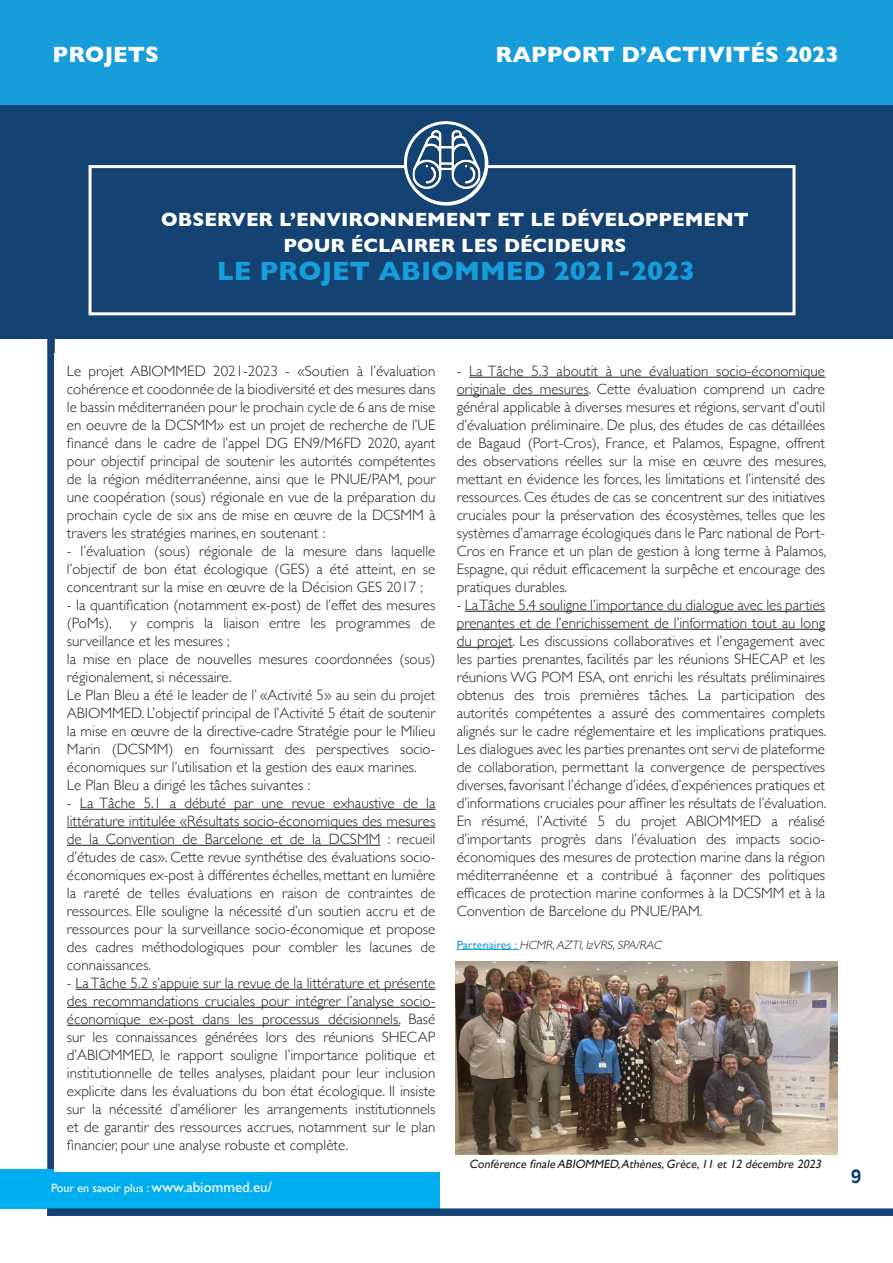
<style>
.page{position:relative;width:893px;height:1263px;background:#fff}
.page>*{position:absolute;margin:0;border:0;box-sizing:border-box;transform-origin:0 0}
.t1{font:700 27px "Gill Sans";color:#179dd9}
.t2{font:700 22.5px "Gill Sans";color:#fff}
.t3{font:700 19.5px "Gill Sans";color:#fff}
.t4{font:700 18px "Antique Olive Std";color:#013d7d}
.t5{font:300 15px/18px "Gill Sans";color:#231f20;text-align:justify}
.t6{font:italic 12px "Gill Sans";color:#231f20}
.t7{font:italic 300 12px "Gill Sans";color:#231f20}
.t8{font:12px "Gill Sans";color:#fff}
.s1{font-family:"Gill Sans Std";font-size:15px}
.s2{font-weight:400;font-style:normal;color:#1a9dd9}
</style>
<div class="page">
<div style="left:47px;top:0;width:8px;height:1216px;background:#134273"></div>
<div style="left:0;top:0;width:893px;height:338px;background:#134273"></div>
<div style="left:0;top:0;width:893px;height:105px;background:#179dd9"></div>
<div style="left:89px;top:165px;width:706px;height:150px;border:3px solid #fff"></div>
<div style="left:0;top:1169px;width:439px;height:40px;background:#00aeef"></div>
<div style="left:47px;top:1208px;width:846px;height:8px;background:#134273"></div>
<div style="left:54px;top:353px;width:784px;height:818px;background:#fff"></div>
<hr style="left:80px;top:809px;width:355px;height:1px;background:#231f20">
<hr style="left:67px;top:827px;width:368px;height:1px;background:#231f20">
<hr style="left:67px;top:845px;width:313px;height:1px;background:#231f20">
<hr style="left:76px;top:989px;width:359px;height:1px;background:#231f20">
<hr style="left:67px;top:1007px;width:368px;height:1px;background:#231f20">
<hr style="left:67px;top:1025px;width:333px;height:1px;background:#231f20">
<hr style="left:469px;top:377px;width:356px;height:1px;background:#231f20">
<hr style="left:457px;top:395px;width:132px;height:1px;background:#231f20">
<hr style="left:465px;top:611px;width:360px;height:1px;background:#231f20">
<hr style="left:457px;top:629px;width:368px;height:1px;background:#231f20">
<hr style="left:457px;top:647px;width:56px;height:1px;background:#231f20">
<hr style="left:457px;top:949px;width:62px;height:1px;background:#1a9dd9">
<svg style="left:405px;top:123px;width:81px;height:80px"></svg>
<img style="left:413px;top:125px;width:67px;height:68px">
<div style="left:404px;top:121px;width:84px;height:84px;border:3px solid #fff;border-radius:50%"></div>
<img style="left:455px;top:961px;width:383px;height:193px">
<h2 class="t2" style="left:53px;top:37px;width:108px">PROJETS</h2>
<h2 class="t2" style="left:496px;top:37px;width:345px">RAPPORT D’ACTIVITÉS 2023</h2>
<p class="t3" style="left:161px;top:204px;width:589px">OBSERVER L’ENVIRONNEMENT ET LE DÉVELOPPEMENT</p>
<p class="t3" style="left:283px;top:229px;width:344px">POUR ÉCLAIRER LES DÉCIDEURS</p>
<p class="t1" style="left:217px;top:249px;width:480px">LE PROJET ABIOMMED 2021-2023</p>
<p class="t5" style="left:67px;top:361px;width:370px">Le projet ABIOMMED 2021-2023 - «Soutien à l’évaluation cohérence et coodonnée de la biodiversité et des mesures dans le bassin méditerranéen pour le prochain cycle de 6 ans de mise en oeuvre de la DCSMM» est un projet de recherche de l’UE financé dans le cadre de l’appel DG EN9/M6FD 2020, ayant pour objectif principal de soutenir les autorités compétentes de la région méditerranéenne, ainsi que le PNUE/PAM, pour une coopération (sous) régionale en vue de la préparation du prochain cycle de six ans de mise en œuvre de la DCSMM à travers les stratégies marines, en soutenant :</p>
<p class="t5" style="left:67px;top:541px;width:370px">- l’évaluation (sous) régionale de la mesure dans laquelle l’objectif de bon état écologique (GES) a été atteint, en se concentrant sur la mise en œuvre de la Décision GES 2017 ;</p>
<p class="t5" style="left:67px;top:595px;width:370px">- la quantification (notamment ex-post) de l’effet des mesures (PoMs),</p>
<p class="t5" style="left:67px;top:613px;width:370px;text-indent:64px">y compris la liaison entre les programmes de surveillance et les mesures ;</p>
<p class="t5" style="left:67px;top:649px;width:370px">la mise en place de nouvelles mesures coordonnées (sous) régionalement, si nécessaire.</p>
<p class="t5" style="left:67px;top:685px;width:370px">Le Plan Bleu a été le leader de l’ «Activité 5» au sein du projet ABIOMMED. L’objectif principal de l’Activité 5 était de soutenir la mise en œuvre de la directive-cadre Stratégie pour le Milieu Marin (DCSMM) en fournissant des perspectives socio&shy;économiques sur l’utilisation et la gestion des eaux marines.</p>
<p class="t5" style="left:67px;top:775px;width:245px">Le Plan Bleu a dirigé les tâches suivantes :</p>
<p class="t5" style="left:67px;top:793px;width:370px">- La Tâche 5.1 a débuté par une revue exhaustive de la littérature intitulée «Résultats socio-économiques des mesures de la Convention de Barcelone et de la DCSMM : recueil d’études de cas». Cette revue synthétise des évaluations socio&shy;économiques ex-post à différentes échelles, mettant en lumière la rareté de telles évaluations en raison de contraintes de ressources. Elle souligne la nécessité d’un soutien accru et de ressources pour la surveillance socio-économique et propose des cadres méthodologiques pour combler les lacunes de connaissances.</p>
<p class="t5" style="left:67px;top:973px;width:370px">- La Tâche 5.2 s’appuie sur la revue de la littérature et présente des recommandations cruciales pour intégrer l’analyse socio&shy;économique ex-post dans les processus décisionnels. Basé sur les connaissances générées lors des réunions SHECAP d’ABIOMMED, le rapport souligne l’importance politique et institutionnelle de telles analyses, plaidant pour leur inclusion explicite dans les évaluations du bon état écologique. Il insiste sur la nécessité d’améliorer les arrangements institutionnels et de garantir des ressources accrues, notamment sur le plan financier, pour une analyse robuste et complète.</p>
<p class="t8" style="left:51px;top:1181px;width:222px">Pour en savoir plus : <span class="s1">www.abiommed.eu/</span></p>
<p class="t5" style="left:457px;top:361px;width:371px">- La Tâche 5.3 aboutit à une évaluation socio-économique originale des mesures. Cette évaluation comprend un cadre général applicable à diverses mesures et régions, servant d’outil d’évaluation préliminaire. De plus, des études de cas détaillées de Bagaud (Port-Cros), France, et Palamos, Espagne, offrent des observations réelles sur la mise en œuvre des mesures, mettant en évidence les forces, les limitations et l’intensité des ressources. Ces études de cas se concentrent sur des initiatives cruciales pour la préservation des écosystèmes, telles que les systèmes d’amarrage écologiques dans le Parc national de Port-Cros en France et un plan de gestion à long terme à Palamos, Espagne, qui réduit efficacement la surpêche et encourage des pratiques durables.</p>
<p class="t5" style="left:457px;top:595px;width:371px">- La Tâche 5.4 souligne l’importance du dialogue avec les parties prenantes et de l’enrichissement de l’information tout au long du projet. Les discussions collaboratives et l’engagement avec les parties prenantes, facilités par les réunions SHECAP et les réunions WG POM ESA, ont enrichi les résultats préliminaires obtenus des trois premières tâches. La participation des autorités compétentes a assuré des commentaires complets alignés sur le cadre réglementaire et les implications pratiques.<br>Les dialogues avec les parties prenantes ont servi de plateforme de collaboration, permettant la convergence de perspectives diverses, favorisant l’échange d’idées, d’expériences pratiques et d’informations cruciales pour affiner les résultats de l’évaluation.</p>
<p class="t5" style="left:457px;top:811px;width:370px">En résumé, l’Activité 5 du projet ABIOMMED a réalisé d’importants progrès dans l’évaluation des impacts socio&shy;économiques des mesures de protection marine dans la région méditerranéenne et a contribué à façonner des politiques efficaces de protection marine conformes à la DCSMM et à la Convention de Barcelone du PNUE/PAM.</p>
<p class="t7" style="left:457px;top:935px;width:209px"><span class="s2">P a r t e n a i r e s :</span> HCMR,AZTI,IzVRS,SPA/RAC</p>
<p class="t6" style="left:469px;top:1157px;width:356px">Conférence finale ABIOMMED,Athènes,Grèce,11 et 12 décembre 2023</p>
<p class="t4" style="left:851px;top:1166px;width:12px">9</p>
</div>
